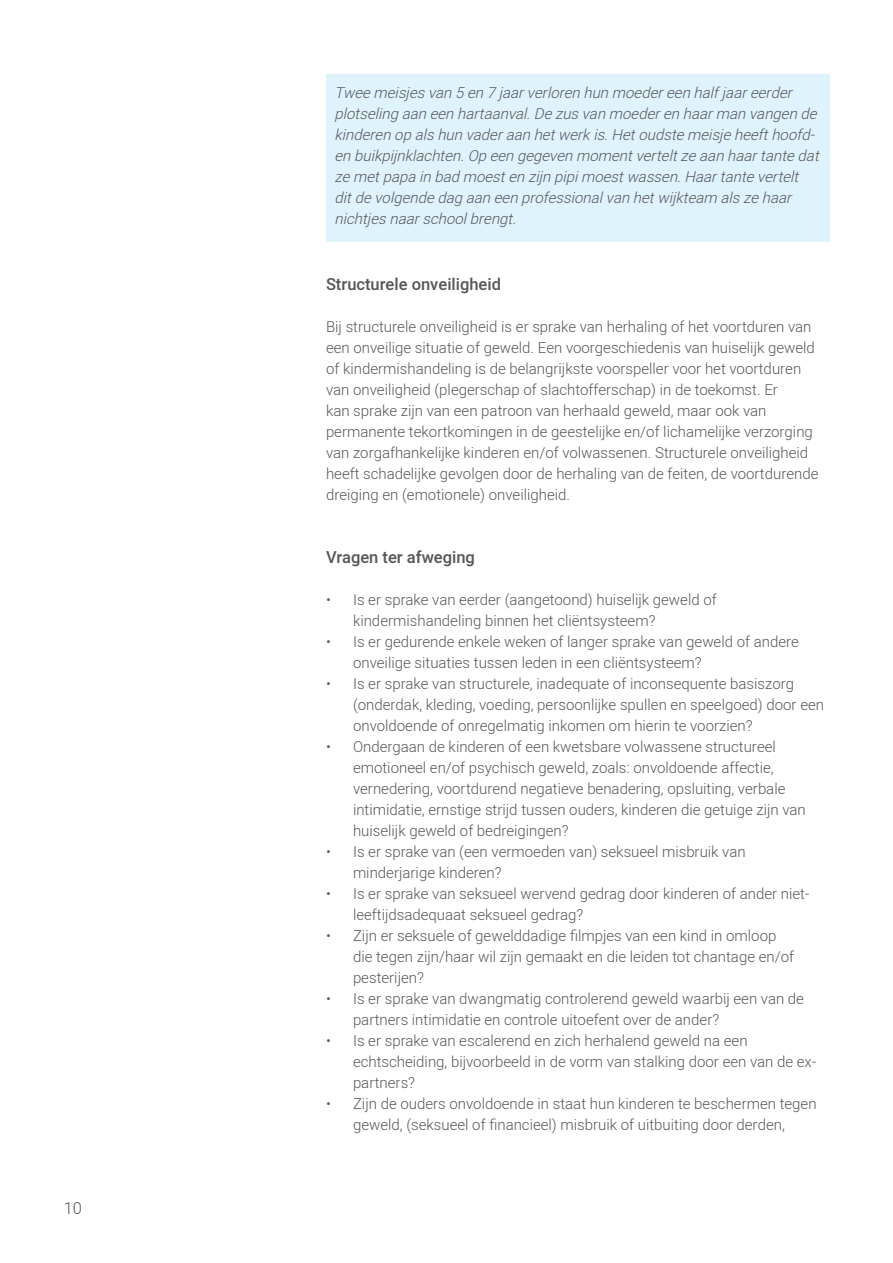
<style>
.page{position:relative;width:893px;height:1263px;background:#fff}
.page>*{position:absolute;margin:0;border:0;box-sizing:border-box;transform-origin:0 0}
.t1{font:500 16.5px "Heebo";color:#57585a}
.t2{font:300 16.5px "Heebo";color:#57585a}
.t3{font:300 15px/21px "Heebo";color:#57585a}
.t4{font:italic 300 15px/21px "Heebo";color:#57585a}
</style>
<div class="page">
<div style="left:326px;top:74px;width:503px;height:167px;background:#dff3fc"></div>
<p class="t2" style="left:64px;top:1197px;width:20px">10</p>
<p class="t4" style="left:334px;top:82px;width:490px">Tweemeisjesvan 5 en 7 jaarverloren hun moedereen halfjaareerder plotseling aan een hartaanval.Dezusvan moederen haarman vangen de kinderen op alshun vaderaan hetwerkis.Hetoudstemeisjeheefthoofd&shy;en buikpijnklachten.Op een gegeven momentverteltzeaan haartantedat zemetpapa in bad moesten zijn pipimoestwassen.Haartantevertelt ditdevolgendedag aan een professionalvan hetwijkteam alszehaar nichtjesnaarschoolbrengt.</p>
<p class="t1" style="left:326px;top:272px;width:177px">Structurele onveiligheid</p>
<p class="t3" style="left:326px;top:315px;width:494px">Bij structurele onveiligheid is er sprake van herhaling of het voortduren van een onveilige situatie of geweld. Een voorgeschiedenis van huiselijk geweld of kindermishandeling is de belangrijkste voorspeller voor het voortduren van onveiligheid (plegerschap of slachtofferschap) in de toekomst. Er<br>kan sprake zijn van een patroon van herhaald geweld, maar ook van permanente tekortkomingen in de geestelijke en/of lichamelijke verzorging van zorgafhankelijke kinderen en/of volwassenen. Structurele onveiligheid heeft schadelijke gevolgen door de herhaling van de feiten, de voortdurende dreiging en (emotionele) onveiligheid.</p>
<p class="t1" style="left:326px;top:545px;width:150px">Vragen ter afweging</p>
<p class="t3" style="left:353px;top:588px;width:365px;text-indent:-27px">• Is er sprake van eerder (aangetoond) huiselijk geweld of kindermishandeling binnen het cliëntsysteem?</p>
<p class="t3" style="left:353px;top:630px;width:447px;text-indent:-27px">• Is er gedurende enkele weken of langer sprake van geweld of andere onveilige situaties tussen leden in een cliëntsysteem?</p>
<p class="t3" style="left:353px;top:672px;width:473px;text-indent:-27px">• Is er sprake van structurele, inadequate of inconsequente basiszorg (onderdak, kleding, voeding, persoonlijke spullen en speelgoed) door een onvoldoende of onregelmatig inkomen om hierin te voorzien?</p>
<p class="t3" style="left:353px;top:735px;width:454px;text-indent:-27px">• Ondergaan de kinderen of een kwetsbare volwassene structureel emotioneel en/of psychisch geweld, zoals: onvoldoende affectie, vernedering, voortdurend negatieve benadering, opsluiting, verbale intimidatie, ernstige strijd tussen ouders, kinderen die getuige zijn van huiselijk geweld of bedreigingen?</p>
<p class="t3" style="left:353px;top:840px;width:394px;text-indent:-27px">• Is er sprake van (een vermoeden van) seksueel misbruik van minderjarige kinderen?</p>
<p class="t3" style="left:353px;top:882px;width:458px;text-indent:-27px">• Is er sprake van seksueel wervend gedrag door kinderen of ander niet&shy;leeftijdsadequaat seksueel gedrag?</p>
<p class="t3" style="left:353px;top:924px;width:443px;text-indent:-27px">• Zijn er seksuele of gewelddadige filmpjes van een kind in omloop die tegen zijn/haar wil zijn gemaakt en die leiden tot chantage en/of pesterijen?</p>
<p class="t3" style="left:353px;top:987px;width:453px;text-indent:-27px">• Is er sprake van dwangmatig controlerend geweld waarbij een van de partners intimidatie en controle uitoefent over de ander?</p>
<p class="t3" style="left:353px;top:1029px;width:465px;text-indent:-27px">• Is er sprake van escalerend en zich herhalend geweld na een echtscheiding, bijvoorbeeld in de vorm van stalking door een van de ex&shy;partners?</p>
<p class="t3" style="left:326px;top:1092px;width:492px;text-align:center">• Zijn de ouders onvoldoende in staat hun kinderen te beschermen tegen geweld, (seksueel of financieel) misbruik of uitbuiting door derden,</p>
</div>
